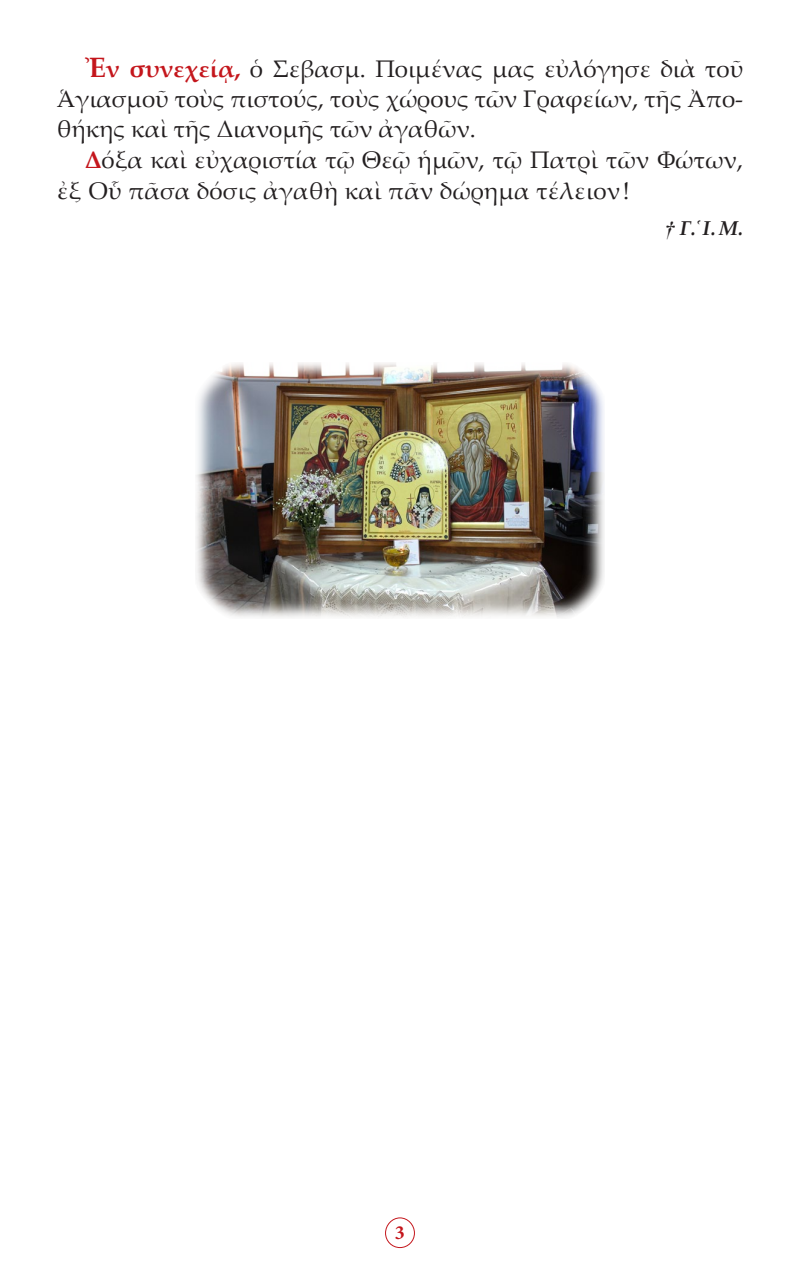
<style>
.page{position:relative;width:800px;height:1270px;background:#fff}
.page>*{position:absolute;margin:0;border:0;box-sizing:border-box;transform-origin:0 0}
.t1{font:24px/30px "Palatino Linotype";color:#231f20;text-align:justify}
.t2{font:italic 700 20px "Palatino Linotype";color:#231f20}
.t3{font:700 20px "Minion Pro";color:#c4161c}
.s1{font-weight:700;font-size:28px;color:#c4161c}
.s2{font-weight:700;color:#c4161c}
.s3{font-family:"CTOS New Times Bold Italic Test 1";font-weight:400;font-style:normal}
.s4{font-style:normal}
</style>
<div class="page">
<div style="left:385px;top:1217px;width:30px;height:31px;border:1px solid #c4161c;border-radius:50%"></div>
<img style="left:196px;top:363px;width:408px;height:255px">
<p class="t1" style="left:57px;top:53px;width:688px;text-indent:28px"><span class="s1">Ἐ</span><span class="s2">ν συνεχείᾳ,</span> ὁ Σεβασμ. Ποιμένας μας εὐλόγησε διὰ τοῦ Ἁγιασμοῦ τοὺς πιστούς, τοὺς χώρους τῶν Γραφείων, τῆς Ἀπο&shy;θήκης καὶ τῆς Διανομῆς τῶν ἀγαθῶν.</p>
<p class="t1" style="left:57px;top:144px;width:688px;line-height:31px;text-indent:28px"><span class="s2">Δ</span>όξα καὶ εὐχαριστία τῷ Θεῷ ἡμῶν, τῷ Πατρὶ τῶν Φώτων, ἐξ Οὗ πᾶσα δόσις ἀγαθὴ καὶ πᾶν δώρημα τέλειον!</p>
<p class="t2" style="left:665px;top:214px;width:80px"><span class="s3">†</span> Γ.<span class="s4">῾</span>Ι. Μ.</p>
<p class="t3" style="left:395px;top:1219px;width:11px">3</p>
</div>
